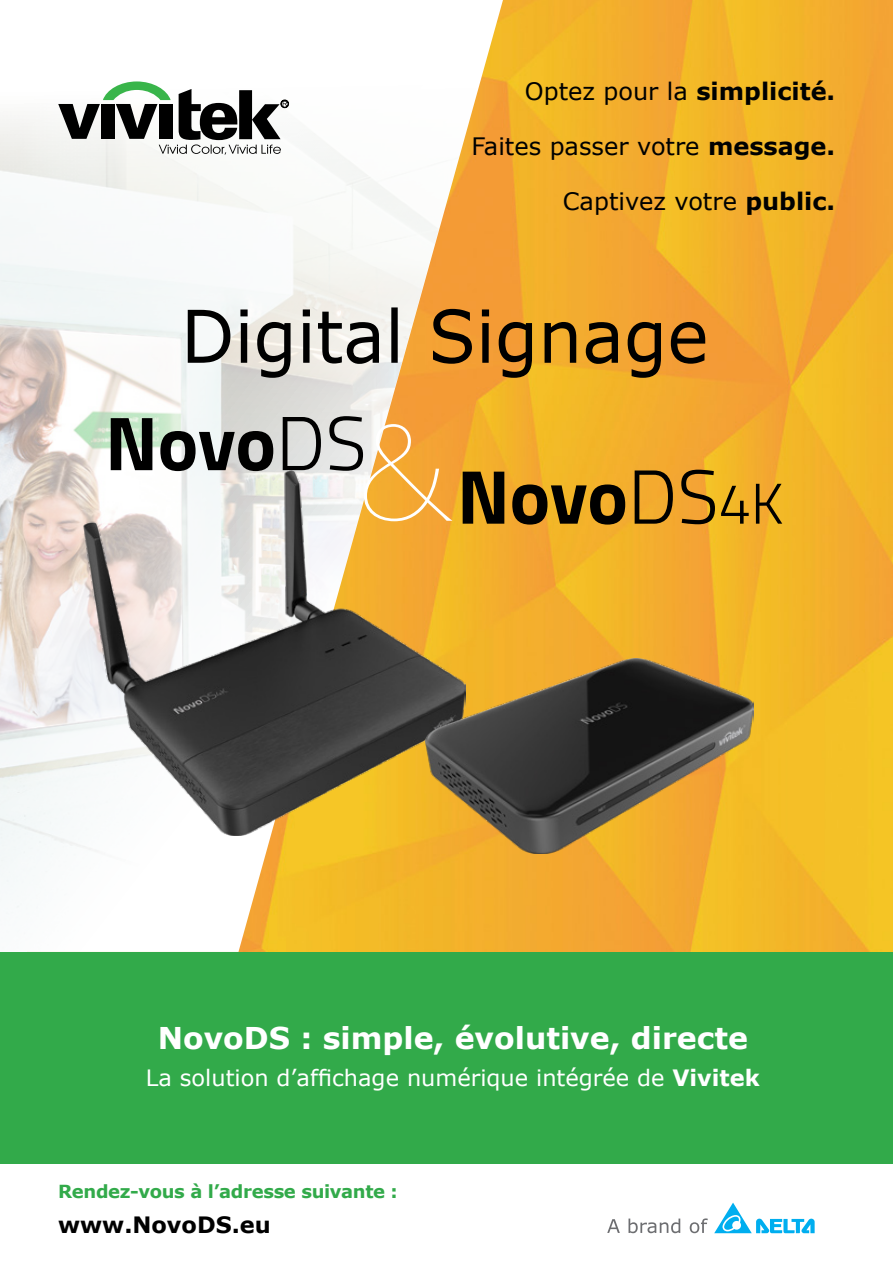
<style>
.page{position:relative;width:893px;height:1263px;background:#fff}
.page>*{position:absolute;margin:0;border:0;box-sizing:border-box;transform-origin:0 0}
.t1{font:700 30px "Verdana";color:#fff}
.t2{font:24px "Verdana";color:#000101}
.t3{font:22.5px "Verdana";color:#fff}
.t4{font:700 22.5px "Verdana";color:#000}
.t5{font:700 18px "Verdana";letter-spacing:-.02em;color:#32aa4a}
.s1{font-weight:700}
</style>
<div class="page">
<img style="left:509px;top:0;width:384px;height:952px">
<img style="left:0;top:0;width:509px;height:952px">
<div style="left:0;top:952px;width:893px;height:211px;background:#32aa4a"></div>
<svg style="left:188px;top:307px;width:517px;height:71px;background:#b7935f"></svg>
<svg style="left:466px;top:472px;width:38px;height:52px;background:#4c370d"></svg>
<svg style="left:512px;top:484px;width:113px;height:41px;background:#6c4e13"></svg>
<svg style="left:635px;top:470px;width:38px;height:54px;background:#a3721f"></svg>
<svg style="left:681px;top:470px;width:34px;height:54px;background:#ac7822"></svg>
<svg style="left:721px;top:486px;width:28px;height:38px"></svg>
<svg style="left:756px;top:484px;width:26px;height:40px"></svg>
<svg style="left:111px;top:418px;width:41px;height:52px;background:#404541"></svg>
<svg style="left:160px;top:431px;width:113px;height:39px"></svg>
<svg style="left:283px;top:417px;width:38px;height:53px;background:#949593"></svg>
<svg style="left:329px;top:416px;width:123px;height:54px;background:#ddb075"></svg>
<img style="left:83px;top:470px;width:383px;height:366px">
<img style="left:425px;top:658px;width:328px;height:195px">
<svg style="left:58px;top:81px;width:231px;height:74px"></svg>
<svg style="left:607px;top:1219px;width:13px;height:14px"></svg>
<svg style="left:628px;top:1218px;width:52px;height:15px"></svg>
<svg style="left:690px;top:1218px;width:18px;height:15px"></svg>
<svg style="left:714px;top:1202px;width:101px;height:31px"></svg>
<p class="t2" style="left:525px;top:76px;width:312px">Optez pour la <span class="s1">simplicité.</span></p>
<p class="t2" style="left:471px;top:131px;width:365px">Faites passer votre <span class="s1">message.</span></p>
<p class="t2" style="left:563px;top:186px;width:274px">Captivez votre <span class="s1">public.</span></p>
<p class="t1" style="left:158px;top:1018px;width:592px">NovoDS : simple, évolutive, directe</p>
<p class="t3" style="left:146px;top:1063px;width:615px">La solution d’affichage numérique intégrée de <span class="s1">Vivitek</span></p>
<p class="t5" style="left:58px;top:1180px;width:341px">Rendez-vous à l’adresse suivante :</p>
<p class="t4" style="left:58px;top:1210px;width:214px">www.NovoDS.eu</p>
</div>
